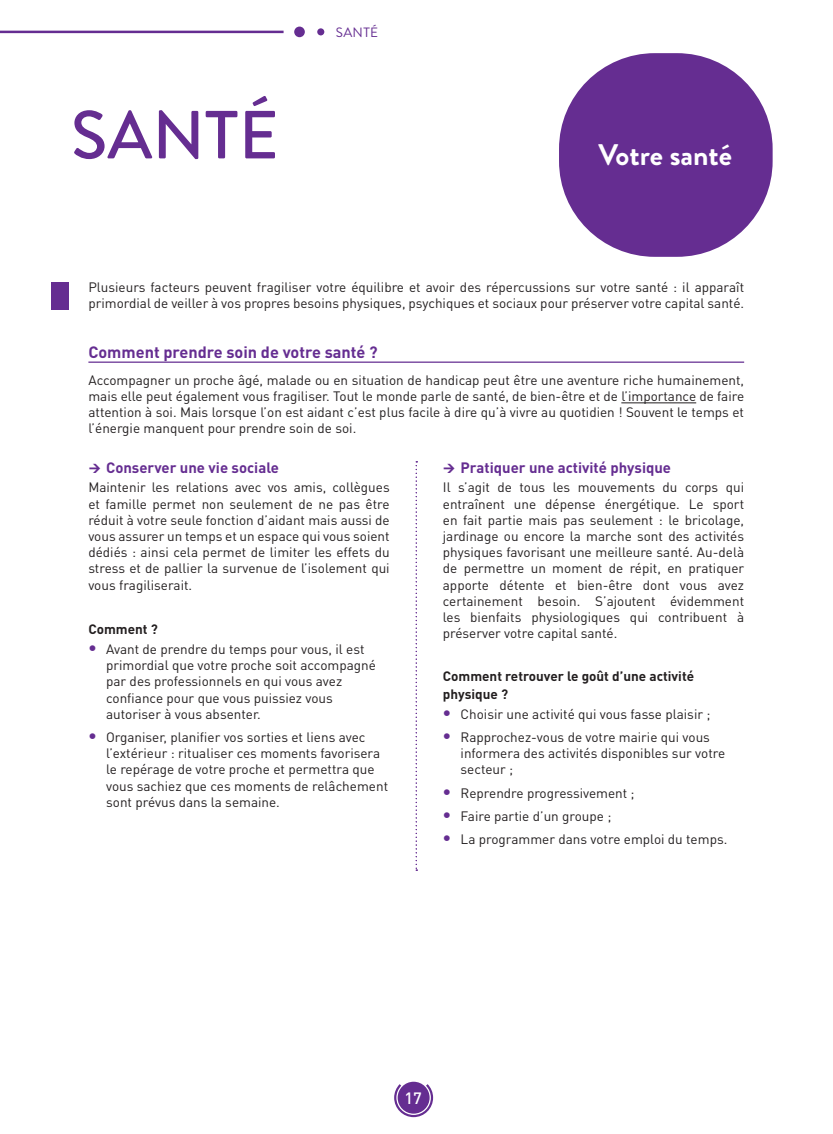
<style>
.page{position:relative;width:833px;height:1134px;background:#fff}
.page>*{position:absolute;margin:0;border:0;box-sizing:border-box;transform-origin:0 0}
.Chapitre{font:500 67.88px "Brandon Grotesque";color:#652d91}
.CercleTitre1{font:700 29.75px "Brandon Grotesque";color:#fff}
.SousTitre1{font:700 16.25px "DIN Pro";color:#652d91}
.t1{font:500 16.25px "DIN Pro";color:#fff}
.t2{font:700 14.88px "DIN Pro";color:#652d91}
.Justifié{font:13.5px/16.2px "DIN Pro";color:#231f20;text-align:justify}
.Standerd_DIN{font:13.5px/16.2px "DIN Pro";color:#231f20}
.Soutitre2{font:700 13.5px/17.9px "DIN Pro";color:#231f20}
.t3{font:13.5px "Brandon Grotesque";letter-spacing:.02em;color:#652d91}
.s1{font-weight:900;font-size:17.5px;color:#652d91}
</style>
<div class="page">
<div style="left:398px;top:1082px;width:31px;height:32px;background:#652d91;border-radius:50%"></div>
<svg style="left:394px;top:1084px;width:39px;height:33px"></svg>
<hr style="left:0;top:31px;width:283px;height:2px;background:#652d91">
<div style="left:294px;top:27px;width:11px;height:10px;background:#652d91;border-radius:50%"></div>
<div style="left:317px;top:28px;width:7px;height:7px;background:#652d91;border-radius:50%"></div>
<hr style="left:88px;top:362px;width:656px;height:1px;background:#652d91">
<hr style="left:621px;top:402px;width:75px;height:1px;background:#231f20">
<svg style="left:416px;top:461px;width:1px;height:410px"></svg>
<div style="left:559px;top:53px;width:213px;height:204px;background:#652d91;border-radius:96px"></div>
<div style="left:51px;top:282px;width:18px;height:28px;background:#652d91"></div>
<p class="Chapitre" style="left:71px;top:88px;width:209px">SANTÉ</p>
<p class="t3" style="left:336px;top:23px;width:44px">SANTÉ</p>
<p class="CercleTitre1" style="left:598px;top:134px;width:135px">Votre santé</p>
<p class="Standerd_DIN" style="left:88px;top:278px;width:657px">Plusieurs facteurs peuvent fragiliser votre équilibre et avoir des répercussions sur votre santé : il apparaît primordial de veiller à vos propres besoins physiques, psychiques et sociaux pour préserver votre capital santé.</p>
<p class="SousTitre1" style="left:88px;top:341px;width:291px">Comment prendre soin de votre santé ?</p>
<p class="Justifié" style="left:88px;top:371px;width:657px">Accompagner un proche âgé, malade ou en situation de handicap peut être une aventure riche humainement, mais elle peut également vous fragiliser. Tout le monde parle de santé, de bien-être et de l’importance de faire attention à soi. Mais lorsque l’on est aidant c’est plus facile à dire qu’à vivre au quotidien ! Souvent le temps et l’énergie manquent pour prendre soin de soi.</p>
<p class="t2" style="left:106px;top:457px;width:174px">Conserver une vie sociale</p>
<p class="Justifié" style="left:88px;top:479px;width:303px">Maintenir les relations avec vos amis, collègues et famille permet non seulement de ne pas être réduit à votre seule fonction d’aidant mais aussi de vous assurer un temps et un espace qui vous soient dédiés : ainsi cela permet de limiter les effets du stress et de pallier la survenue de l’isolement qui vous fragiliserait.</p>
<p class="Soutitre2" style="left:88px;top:620px;width:71px">Comment ?</p>
<p class="Justifié" style="left:106px;top:640px;width:271px;text-align:left;text-indent:-18px"><span class="s1">•</span> Avant de prendre du temps pour vous, il est primordial que votre proche soit accompagné par des professionnels en qui vous avez confiance pour que vous puissiez vous autoriser à vous absenter.</p>
<p class="Justifié" style="left:106px;top:728px;width:283px;text-align:left;text-indent:-18px"><span class="s1">•</span> Organiser, planifier vos sorties et liens avec l’extérieur : ritualiser ces moments favorisera le repérage de votre proche et permettra que vous sachiez que ces moments de relâchement sont prévus dans la semaine.</p>
<p class="t2" style="left:460px;top:457px;width:212px">Pratiquer une activité physique</p>
<p class="Justifié" style="left:443px;top:479px;width:303px">Il s’agit de tous les mouvements du corps qui entraînent une dépense énergétique. Le sport en fait partie mais pas seulement : le bricolage, jardinage ou encore la marche sont des activités physiques favorisant une meilleure santé. Au-delà de permettre un moment de répit, en pratiquer apporte détente et bien-être dont vous avez certainement besoin. S’ajoutent évidemment les bienfaits physiologiques qui contribuent à préserver votre capital santé.</p>
<p class="Soutitre2" style="left:443px;top:667px;width:253px">Comment retrouver le goût d’une activité physique ?</p>
<p class="Justifié" style="left:443px;top:705px;width:269px"><span class="s1">•</span> Choisir une activité qui vous fasse plaisir ;</p>
<p class="Justifié" style="left:460px;top:728px;width:266px;text-align:left;text-indent:-18px"><span class="s1">•</span> Rapprochez-vous de votre mairie qui vous informera des activités disponibles sur votre secteur ;</p>
<p class="Justifié" style="left:443px;top:784px;width:193px"><span class="s1">•</span> Reprendre progressivement ;</p>
<p class="Justifié" style="left:443px;top:807px;width:170px"><span class="s1">•</span> Faire partie d’un groupe ;</p>
<p class="Justifié" style="left:443px;top:831px;width:286px"><span class="s1">•</span> La programmer dans votre emploi du temps.</p>
<p class="t1" style="left:404px;top:1087px;width:19px">17</p>
</div>
